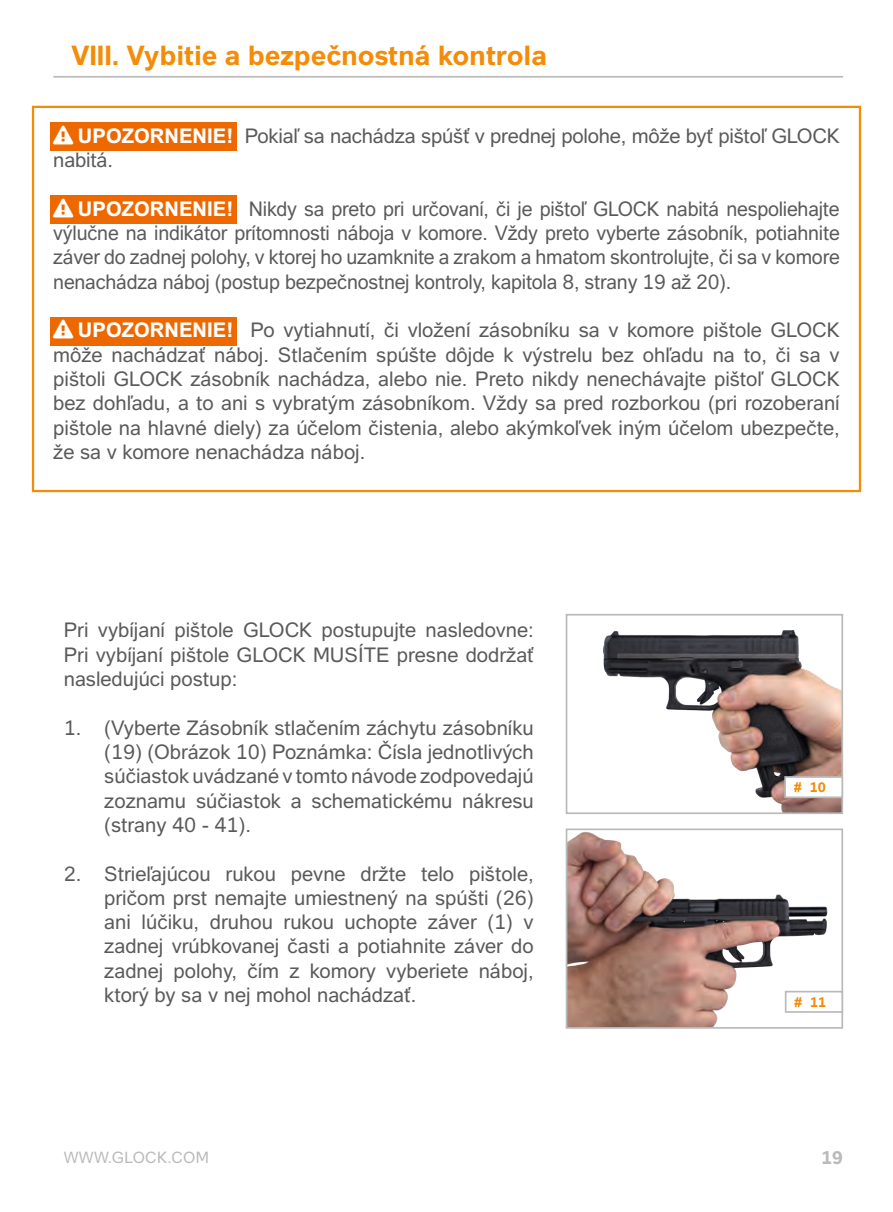
<style>
.page{position:relative;width:893px;height:1212px;background:#fff}
.page>*{position:absolute;margin:0;border:0;box-sizing:border-box;transform-origin:0 0}
.t1{font:700 27px "GLOCK Sans";color:#f48c09}
.Achtung_Fließtext{font:20.25px/24.3px "GLOCK Sans";color:#5a5a5a;text-align:justify}
.Achtung_Fließtext-2{font:700 20.25px "GLOCK Sans";color:#fff}
.t2{font:700 18px "GLOCK Sans";color:#bababb}
.t3{font:15.75px "GLOCK Sans";letter-spacing:.02em;color:#bababb}
.t4{font:700 13.5px "GLOCK Sans";color:#f48c09}
.s1{color:#fff}
</style>
<div class="page">
<hr style="left:53px;top:76px;width:790px;height:2px;background:#bababb">
<img style="left:603px;top:630px;width:237px;height:181px">
<div style="left:566px;top:614px;width:277px;height:200px;border:2px solid #bababb"></div>
<img style="left:569px;top:832px;width:271px;height:194px">
<div style="left:566px;top:828px;width:277px;height:201px;border:2px solid #bababb"></div>
<div style="left:785px;top:777px;width:57px;height:20px;background:#fff"></div>
<div style="left:784px;top:776px;width:59px;height:22px;border:2px solid #bababb"></div>
<div style="left:786px;top:991px;width:56px;height:21px;background:#fff"></div>
<div style="left:785px;top:991px;width:58px;height:22px;border:2px solid #bababb"></div>
<div style="left:50px;top:122px;width:187px;height:29px;background:#ee6800"></div>
<div style="left:50px;top:195px;width:187px;height:29px;background:#ee6800"></div>
<div style="left:50px;top:317px;width:187px;height:28px;background:#ee6800"></div>
<div style="left:32px;top:106px;width:829px;height:386px;border:2px solid #f48c09"></div>
<p class="t1" style="left:71px;top:40px;width:477px">VIII. Vybitie a bezpečnostná kontrola</p>
<p class="Achtung_Fließtext-2" style="left:53px;top:124px;width:182px">❑ UPOZORNENIE!</p>
<p class="Achtung_Fließtext" style="left:245px;top:124px;width:596px">Pokiaľ sa nachádza spúšť v prednej polohe, môže byť pištoľ GLOCK</p>
<p class="Achtung_Fließtext" style="left:53px;top:148px;width:61px">nabitá.</p>
<p class="Achtung_Fließtext-2" style="left:53px;top:197px;width:182px">❑ UPOZORNENIE!</p>
<p class="Achtung_Fließtext" style="left:53px;top:197px;width:788px;text-indent:196px">Nikdy sa preto pri určovaní, či je pištoľ GLOCK nabitá nespoliehajte výlučne na indikátor prítomnosti náboja v komore. Vždy preto vyberte zásobník, potiahnite záver do zadnej polohy, v ktorej ho uzamknite a zrakom a hmatom skontrolujte, či sa v komore nenachádza náboj (postup bezpečnostnej kontroly, kapitola 8, strany 19 až 20).</p>
<p class="Achtung_Fließtext-2" style="left:53px;top:318px;width:182px">❑ UPOZORNENIE!</p>
<p class="Achtung_Fließtext" style="left:53px;top:318px;width:788px;text-indent:197px">Po vytiahnutí, či vložení zásobníku sa v komore pištole GLOCK môže nachádzať náboj. Stlačením spúšte dôjde k výstrelu bez ohľadu na to, či sa v pištoli GLOCK zásobník nachádza, alebo nie. Preto nikdy nenechávajte pištoľ GLOCK bez dohľadu, a to ani s vybratým zásobníkom. Vždy sa pred rozborkou (pri rozoberaní pištole na hlavné diely) za účelom čistenia, alebo akýmkoľvek iným účelom ubezpečte, že sa v komore nenachádza náboj.</p>
<p class="Achtung_Fließtext" style="left:64px;top:618px;width:472px">Pri vybíjaní pištole GLOCK postupujte nasledovne:<br>Pri vybíjaní pištole GLOCK MUSÍTE presne dodržať nasledujúci postup:</p>
<p class="Achtung_Fließtext" style="left:104px;top:715px;width:431px;text-indent:-40px">1. (Vyberte Zásobník stlačením záchytu zásobníku (19) (Obrázok 10) Poznámka: Čísla jednotlivých súčiastok uvádzané v tomto návode zodpovedajú zoznamu súčiastok a schematickému nákresu (strany 40 - 41).</p>
<p class="Achtung_Fließtext" style="left:104px;top:861px;width:431px;text-indent:-40px">2. Strieľajúcou rukou pevne držte telo pištole, pričom prst nemajte umiestnený na spúšti (26) ani lúčiku, druhou rukou uchopte záver (1) v zadnej vrúbkovanej časti a potiahnite záver do zadnej polohy, čím z komory vyberiete náboj, ktorý by sa v nej mohol nachádzať.</p>
<p class="t4" style="left:794px;top:779px;width:48px">#10<span class="s1">#</span></p>
<p class="t4" style="left:794px;top:994px;width:48px">#11<span class="s1">#</span></p>
<p class="t3" style="left:64px;top:1148px;width:147px">WWW.GLOCK.COM</p>
<p class="t2" style="left:821px;top:1147px;width:23px">19</p>
</div>
